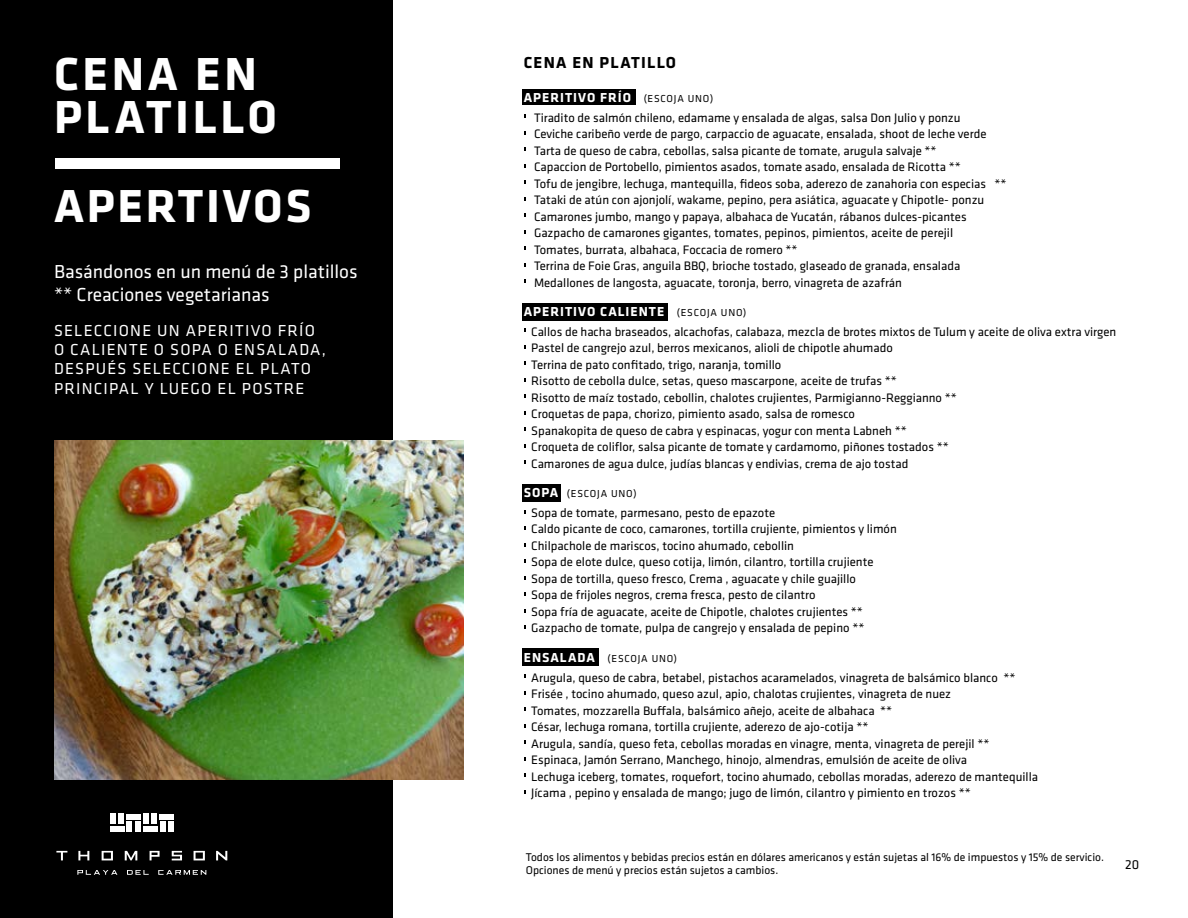
<style>
.page{position:relative;width:1188px;height:918px;background:#fff}
.page>*{position:absolute;margin:0;border:0;box-sizing:border-box;transform-origin:0 0}
.t1{font:700 48px/42.6px "Klavika";letter-spacing:.065em;color:#fff}
.t2{font:19.5px/22.2px "Klavika";color:#fff}
.t3{font:16.5px/19.2px "Klavika";letter-spacing:.075em;color:#fff}
.t4{font:700 16.5px "Klavika";letter-spacing:.075em;color:#000}
.t5{font:700 13.5px "Klavika";letter-spacing:.075em;color:#fff}
.t6{font:13.5px "Klavika";color:#000}
.t7{font:12.75px/16.5px "Klavika";color:#000}
.t8{font:11.7px/13.8px "Klavika";color:#000}
.t9{font:10.5px "Klavika";letter-spacing:.075em;color:#000}
.s1{font-weight:400;font-size:10.5px;color:#000}
.s2{font-weight:700;font-size:13.5px;color:#fff}
</style>
<div class="page">
<div style="left:0;top:0;width:393px;height:918px;background:#000"></div>
<div style="left:56px;top:158px;width:284px;height:11px;background:#fff"></div>
<img style="left:54px;top:440px;width:409px;height:339px">
<div style="left:127px;top:814px;width:14px;height:6px;background:#fff"></div>
<div style="left:135px;top:822px;width:6px;height:10px;background:#fff"></div>
<div style="left:127px;top:822px;width:5px;height:10px;background:#fff"></div>
<div style="left:110px;top:826px;width:14px;height:6px;background:#fff"></div>
<div style="left:110px;top:814px;width:6px;height:10px;background:#fff"></div>
<div style="left:118px;top:814px;width:6px;height:10px;background:#fff"></div>
<div style="left:160px;top:814px;width:14px;height:6px;background:#fff"></div>
<div style="left:168px;top:822px;width:6px;height:10px;background:#fff"></div>
<div style="left:160px;top:822px;width:5px;height:10px;background:#fff"></div>
<div style="left:143px;top:826px;width:14px;height:6px;background:#fff"></div>
<div style="left:143px;top:814px;width:6px;height:10px;background:#fff"></div>
<div style="left:151px;top:814px;width:6px;height:10px;background:#fff"></div>
<svg style="left:216px;top:851px;width:11px;height:9px"></svg>
<svg style="left:56px;top:851px;width:11px;height:9px"></svg>
<svg style="left:125px;top:851px;width:12px;height:9px"></svg>
<svg style="left:194px;top:851px;width:11px;height:9px"></svg>
<svg style="left:102px;top:851px;width:11px;height:9px"></svg>
<svg style="left:172px;top:851px;width:10px;height:9px"></svg>
<svg style="left:78px;top:851px;width:11px;height:9px"></svg>
<svg style="left:150px;top:851px;width:10px;height:9px"></svg>
<svg style="left:77px;top:870px;width:40px;height:5px"></svg>
<svg style="left:127px;top:870px;width:22px;height:5px"></svg>
<svg style="left:158px;top:870px;width:48px;height:5px"></svg>
<div style="left:522px;top:649px;width:77px;height:17px;background:#000"></div>
<div style="left:522px;top:484px;width:39px;height:17px;background:#000"></div>
<div style="left:522px;top:303px;width:146px;height:18px;background:#000"></div>
<div style="left:522px;top:89px;width:113px;height:16px;background:#000"></div>
<h1 class="t1" style="left:54px;top:54px;width:225px">CENA EN<br>PLATILLO</h1>
<p class="t4" style="left:524px;top:53px;width:154px">CENA EN PLATILLO</p>
<p class="t5" style="left:524px;top:90px;width:191px">APERITIVO FRÍO <span class="s1">(ESCOJA UNO)</span></p>
<p class="t7" style="left:534px;top:109px;width:474px">Tiradito de salmón chileno, edamame y ensalada de algas, salsa Don Julio y ponzu<br>Ceviche caribeño verde de pargo, carpaccio de aguacate, ensalada, shoot de leche verde Tarta de queso de cabra, cebollas, salsa picante de tomate, arugula salvaje **<br>Capaccion de Portobello, pimientos asados, tomate asado, ensalada de Ricotta **<br>Tofu de jengibre, lechuga, mantequilla, fideos soba, aderezo de zanahoria con especias ** Tataki de atún con ajonjolí, wakame, pepino, pera asiática, aguacate y Chipotle- ponzu Camarones jumbo, mango y papaya, albahaca de Yucatán, rábanos dulces-picantes Gazpacho de camarones gigantes, tomates, pepinos, pimientos, aceite de perejil<br>Tomates, burrata, albahaca, Foccacia de romero **<br>Terrina de Foie Gras, anguila BBQ, brioche tostado, glaseado de granada, ensalada Medallones de langosta, aguacate, toronja, berro, vinagreta de azafrán</p>
<p class="t5" style="left:524px;top:304px;width:224px">APERITIVO CALIENTE <span class="s1">(ESCOJA UNO)</span></p>
<p class="t7" style="left:531px;top:324px;width:587px">Callos de hacha braseados, alcachofas, calabaza, mezcla de brotes mixtos de Tulum y aceite de oliva extra virgen Pastel de cangrejo azul, berros mexicanos, alioli de chipotle ahumado<br>Terrina de pato confitado, trigo, naranja, tomillo<br>Risotto de cebolla dulce, setas, queso mascarpone, aceite de trufas **<br>Risotto de maíz tostado, cebollin, chalotes crujientes, Parmigianno-Reggianno **<br>Croquetas de papa, chorizo, pimiento asado, salsa de romesco<br>Spanakopita de queso de cabra y espinacas, yogur con menta Labneh **<br>Croqueta de coliflor, salsa picante de tomate y cardamomo, piñones tostados **<br>Camarones de agua dulce, judías blancas y endivias, crema de ajo tostad</p>
<p class="t9" style="left:524px;top:488px;width:114px"><span class="s2">SOPA</span> (ESCOJA UNO)</p>
<p class="t7" style="left:531px;top:505px;width:367px">Sopa de tomate, parmesano, pesto de epazote<br>Caldo picante de coco, camarones, tortilla crujiente, pimientos y limón Chilpachole de mariscos, tocino ahumado, cebollin<br>Sopa de elote dulce, queso cotija, limón, cilantro, tortilla crujiente Sopa de tortilla, queso fresco, Crema , aguacate y chile guajillo<br>Sopa de frijoles negros, crema fresca, pesto de cilantro<br>Sopa fría de aguacate, aceite de Chipotle, chalotes crujientes ** Gazpacho de tomate, pulpa de cangrejo y ensalada de pepino **</p>
<p class="t9" style="left:524px;top:653px;width:155px"><span class="s2">ENSALADA</span> (ESCOJA UNO)</p>
<p class="t7" style="left:531px;top:669px;width:508px">Arugula, queso de cabra, betabel, pistachos acaramelados, vinagreta de balsámico blanco ** Frisée , tocino ahumado, queso azul, apio, chalotas crujientes, vinagreta de nuez<br>Tomates, mozzarella Buffala, balsámico añejo, aceite de albahaca **<br>César, lechuga romana, tortilla crujiente, aderezo de ajo-cotija **<br>Arugula, sandía, queso feta, cebollas moradas en vinagre, menta, vinagreta de perejil ** Espinaca, Jamón Serrano, Manchego, hinojo, almendras, emulsión de aceite de oliva<br>Lechuga iceberg, tomates, roquefort, tocino ahumado, cebollas moradas, aderezo de mantequilla Jícama , pepino y ensalada de mango; jugo de limón, cilantro y pimiento en trozos **</p>
<h1 class="t1" style="left:54px;top:186px;width:259px">APERTIVOS</h1>
<h2 class="t2" style="left:54px;top:261px;width:305px">Basándonos en un menú de 3 platillos ** Creaciones vegetarianas</h2>
<p class="t3" style="left:54px;top:321px;width:274px">SELECCIONE UN APERITIVO FRÍO<br>O CALIENTE O SOPA O ENSALADA,<br>DESPUÉS SELECCIONE EL PLATO<br>PRINCIPAL Y LUEGO EL POSTRE</p>
<p class="t8" style="left:526px;top:850px;width:580px">Todos los alimentos y bebidas precios están en dólares americanos y están sujetas al 16% de impuestos y 15% de servicio.<br>Opciones de menú y precios están sujetos a cambios.</p>
<p class="t6" style="left:1125px;top:857px;width:16px">20</p>
</div>
